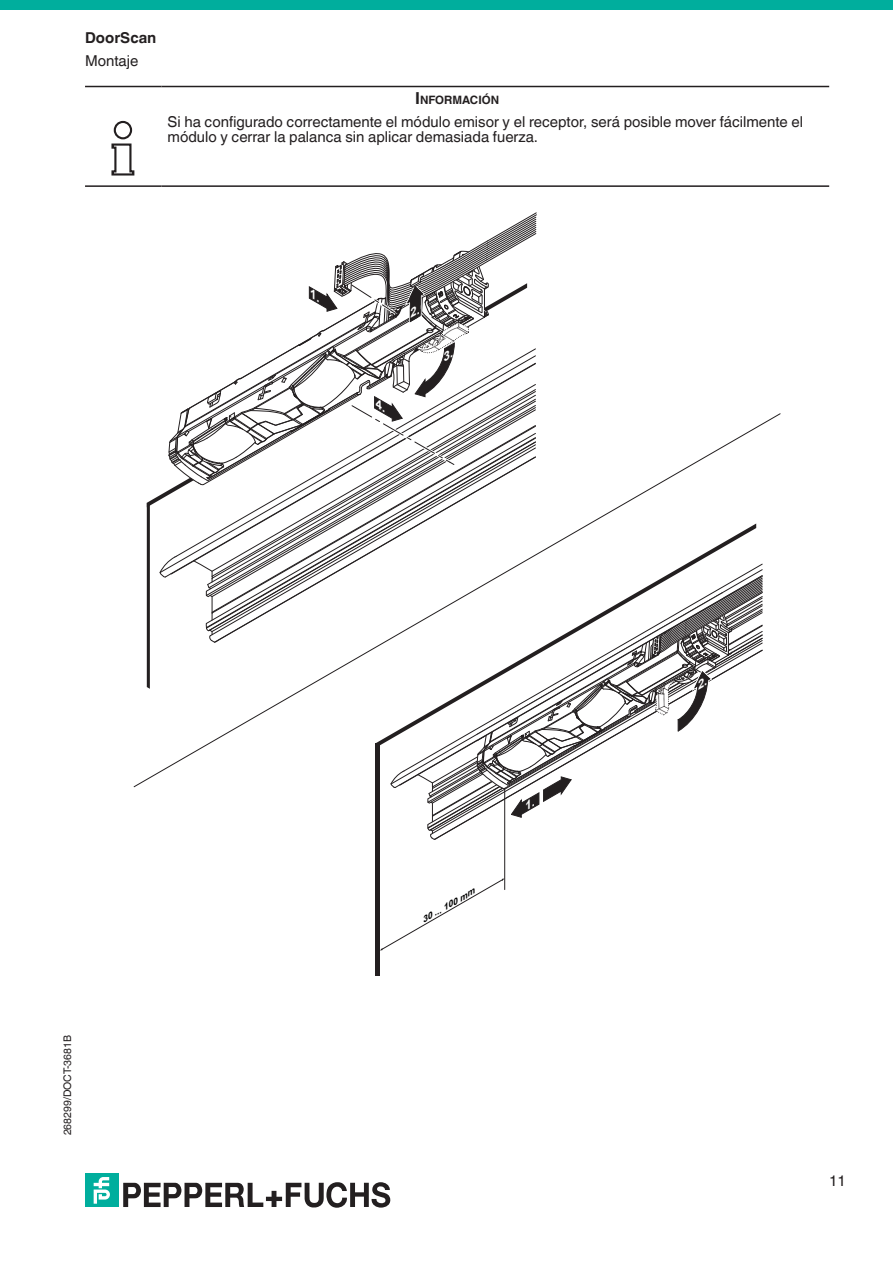
<style>
.page{position:relative;width:893px;height:1263px;background:#fff}
.page>*{position:absolute;margin:0;border:0;box-sizing:border-box;transform-origin:0 0}
.t1{font:15px/15px "Helvetica World";color:#231f20}
.t2{font:700 15px "Helvetica World";color:#231f20}
.t3{font:700 11.55px "Helvetica World";color:#231f20}
.t4{font:10.5px "Helvetica World";color:#231f20}
.t5{font:italic 700 8.25px "Arial";color:#000;scale:1.15 1}
.s1{font-size:16.5px}
</style>
<div class="page">
<div style="left:0;top:0;width:893px;height:10px;background:#00ae9d"></div>
<svg style="left:123px;top:1182px;width:267px;height:26px"></svg>
<div style="left:85px;top:1174px;width:33px;height:33px;background:#00ae9d"></div>
<svg style="left:94px;top:1177px;width:16px;height:27px"></svg>
<svg style="left:429px;top:788px;width:77px;height:43px"></svg>
<hr style="left:376px;top:743px;width:4px;height:232px;background:#231f20">
<hr style="left:504px;top:788px;width:1px;height:101px;background:#231f20">
<svg style="left:380px;top:878px;width:125px;height:72px"></svg>
<svg style="left:133px;top:413px;width:648px;height:375px"></svg>
<hr style="left:85px;top:86px;width:77px;height:1px;background:#231f20">
<hr style="left:162px;top:86px;width:667px;height:1px;background:#231f20">
<hr style="left:85px;top:185px;width:77px;height:2px;background:#231f20">
<hr style="left:162px;top:185px;width:667px;height:2px;background:#231f20">
<div style="left:114px;top:121px;width:18px;height:18px;border:2px solid #231f20;border-radius:50%"></div>
<svg style="left:111px;top:143px;width:23px;height:33px"></svg>
<svg style="left:168px;top:212px;width:369px;height:274px"></svg>
<svg style="left:476px;top:575px;width:287px;height:243px"></svg>
<p class="t2" style="left:85px;top:29px;width:73px">DoorScan</p>
<p class="t1" style="left:85px;top:53px;width:55px">Montaje</p>
<p class="t3" style="left:415px;top:94px;width:86px"><span class="s1">I</span> NFORMACIÓN</p>
<p class="t1" style="left:168px;top:114px;width:637px">Si ha configurado correctamente el módulo emisor y el receptor, será posible mover fácilmente el módulo y cerrar la palanca sin aplicar demasiada fuerza.</p>
<p class="t4" style="left:62px;top:1135px;width:102px;rotate:-90deg">268299/DOCT-3681B</p>
<p class="t5" style="left:419px;top:916px;width:53px;rotate:-30deg">30 ... 100 mm</p>
<p class="t1" style="left:829px;top:1173px;width:18px">11</p>
</div>
